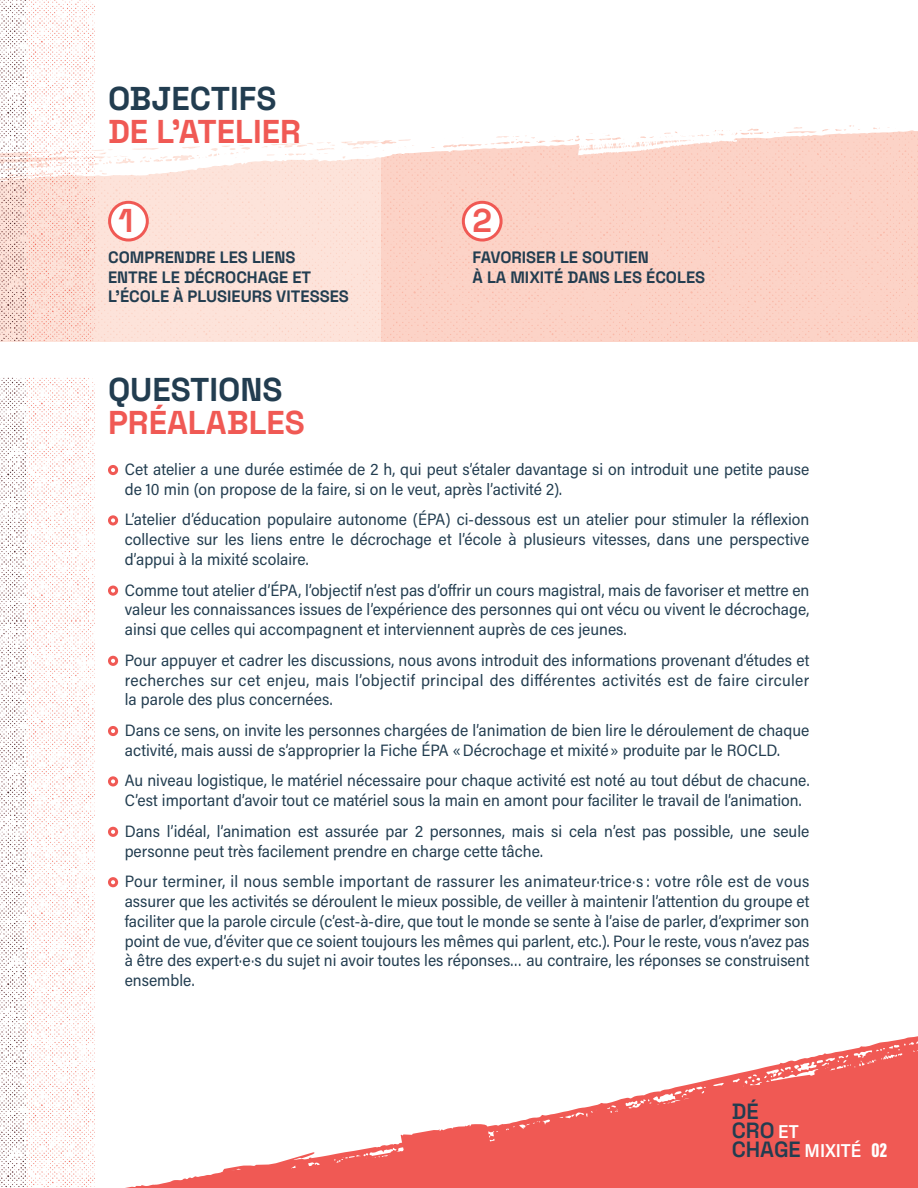
<style>
.page{position:relative;width:918px;height:1188px;background:#fff}
.page>*{position:absolute;margin:0;border:0;box-sizing:border-box;transform-origin:0 0}
.t1{font:700 33px "Space Grotesk";color:#f05954}
.t2{font:700 33px "Space Grotesk";color:#223d50}
.t3{font:600 22.05px/18.9px "Space Grotesk";color:#223d50}
.t4{font:900 21px "Acumin Pro Extra Cond";color:#fff}
.t5{font:600 18.75px "Acumin Pro Semi Cond";letter-spacing:.005em;color:#fff}
.t6{font:16.5px/19.8px "Acumin Pro Semi Cond";color:#223d50}
.t7{font:700 16.5px/19.8px "Space Grotesk";color:#223d50}
</style>
<div class="page">
<svg style="left:94px;top:1023px;width:824px;height:165px"></svg>
<div style="left:108px;top:465px;width:10px;height:10px;border:3px solid #f05954;border-radius:50%"></div>
<div style="left:108px;top:515px;width:10px;height:10px;border:3px solid #f05954;border-radius:50%"></div>
<div style="left:108px;top:586px;width:10px;height:10px;border:3px solid #f05954;border-radius:50%"></div>
<div style="left:108px;top:656px;width:10px;height:10px;border:3px solid #f05954;border-radius:50%"></div>
<div style="left:108px;top:726px;width:10px;height:10px;border:3px solid #f05954;border-radius:50%"></div>
<div style="left:108px;top:776px;width:10px;height:10px;border:3px solid #f05954;border-radius:50%"></div>
<div style="left:108px;top:827px;width:10px;height:10px;border:3px solid #f05954;border-radius:50%"></div>
<div style="left:108px;top:877px;width:10px;height:10px;border:3px solid #f05954;border-radius:50%"></div>
<div style="left:0;top:88px;width:421px;height:253px;background:#fde3da"></div>
<div style="left:381px;top:88px;width:537px;height:253px;background:#fcd3c7"></div>
<svg style="left:94px;top:47px;width:824px;height:143px;fill:#fff"></svg>
<div style="left:110px;top:202px;width:37px;height:38px;background:#fff;border-radius:50%"></div>
<div style="left:108px;top:201px;width:41px;height:41px;border:3px solid #f05954;border-radius:50%"></div>
<div style="left:463px;top:202px;width:38px;height:38px;background:#fff;border-radius:50%"></div>
<div style="left:462px;top:201px;width:41px;height:41px;border:3px solid #f05954;border-radius:50%"></div>
<img style="left:27px;top:378px;width:67px;height:809px">
<img style="left:0;top:378px;width:27px;height:810px">
<img style="left:27px;top:0;width:67px;height:341px">
<img style="left:0;top:0;width:27px;height:341px">
<h1 class="t2" style="left:108px;top:73px;width:170px">OBJECTIFS</h1>
<h1 class="t1" style="left:108px;top:106px;width:194px">DE L’ATELIER</h1>
<h1 class="t1" style="left:118px;top:195px;width:16px">1</h1>
<p class="t7" style="left:108px;top:246px;width:242px">COMPRENDRE LES LIENS<br>ENTRE LE DÉCROCHAGE ET<br>L’ÉCOLE À PLUSIEURS VITESSES</p>
<h1 class="t1" style="left:473px;top:195px;width:21px">2</h1>
<p class="t7" style="left:473px;top:246px;width:234px">FAVORISER LE SOUTIEN<br>À LA MIXITÉ DANS LES ÉCOLES</p>
<h1 class="t2" style="left:108px;top:363px;width:176px">QUESTIONS</h1>
<h1 class="t1" style="left:108px;top:396px;width:198px">PRÉALABLES</h1>
<p class="t6" style="left:125px;top:459px;width:686px">Cet atelier a une durée estimée de 2 h, qui peut s’étaler davantage si on introduit une petite pause de 10 min (on propose de la faire, si on le veut, après l’activité 2).</p>
<p class="t6" style="left:125px;top:509px;width:686px;text-align:justify">L’atelier d’éducation populaire autonome (ÉPA) ci-dessous est un atelier pour stimuler la réflexion collective sur les liens entre le décrochage et l’école à plusieurs vitesses, dans une perspective d’appui à la mixité scolaire.</p>
<p class="t6" style="left:125px;top:579px;width:686px;text-align:justify">Comme tout atelier d’ÉPA, l’objectif n’est pas d’offrir un cours magistral, mais de favoriser et mettre en valeur les connaissances issues de l’expérience des personnes qui ont vécu ou vivent le décrochage, ainsi que celles qui accompagnent et interviennent auprès de ces jeunes.</p>
<p class="t6" style="left:125px;top:650px;width:686px;text-align:justify">Pour appuyer et cadrer les discussions, nous avons introduit des informations provenant d’études et recherches sur cet enjeu, mais l’objectif principal des différentes activités est de faire circuler la parole des plus concernées.</p>
<p class="t6" style="left:125px;top:720px;width:686px">Dans ce sens, on invite les personnes chargées de l’animation de bien lire le déroulement de chaque activité, mais aussi de s’approprier la Fiche ÉPA «Décrochage et mixité » produite par le ROCLD.</p>
<p class="t6" style="left:125px;top:770px;width:686px">Au niveau logistique, le matériel nécessaire pour chaque activité est noté au tout début de chacune.<br>C’est important d’avoir tout ce matériel sous la main en amont pour faciliter le travail de l’animation.</p>
<p class="t6" style="left:125px;top:821px;width:686px">Dans l’idéal, l’animation est assurée par 2 personnes, mais si cela n’est pas possible, une seule personne peut très facilement prendre en charge cette tâche.</p>
<p class="t6" style="left:125px;top:871px;width:686px;text-align:justify">Pour terminer, il nous semble important de rassurer les animateur·trice·s : votre rôle est de vous assurer que les activités se déroulent le mieux possible, de veiller à maintenir l’attention du groupe et faciliter que la parole circule (c’est-à-dire, que tout le monde se sente à l’aise de parler, d’exprimer son point de vue, d’éviter que ce soient toujours les mêmes qui parlent, etc.). Pour le reste, vous n’avez pas à être des expert·e·s du sujet ni avoir toutes les réponses… au contraire, les réponses se construisent ensemble.</p>
<h2 class="t3" style="left:732px;top:1101px;width:71px">DÉ<br>CRO<br>CHAGE</h2>
<p class="t5" style="left:778px;top:1119px;width:22px">ET</p>
<p class="t5" style="left:805px;top:1138px;width:58px">MIXITÉ</p>
<p class="t4" style="left:872px;top:1137px;width:17px">02</p>
</div>
